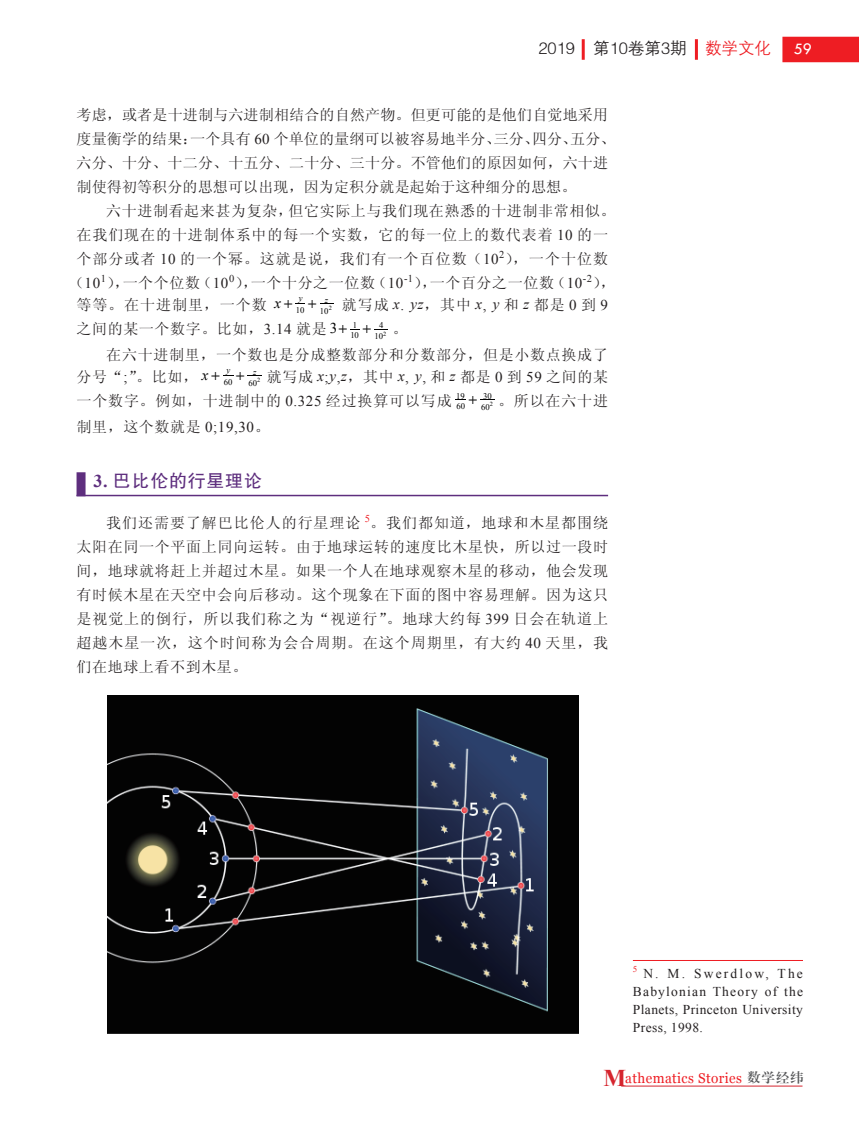
<style>
.page{position:relative;width:859px;height:1123px;background:#fff}
.page>*{position:absolute;margin:0;border:0;box-sizing:border-box;transform-origin:0 0}
.t1{font:18px "FZHTK GBK1 0";letter-spacing:.04em;color:#5e2e7e}
.t2{font:16.5px "FZZDXK GBK1 0";color:#231f20}
.t3{font:16.5px "Tw Cen";color:#fff}
.t4{font:15px/24px "Sim Sun";letter-spacing:.04em;color:#231f20}
.t5{font:15px/24px "Sim Sun";letter-spacing:.01em;color:#231f20}
.t6{font:15px "Sim Sun";letter-spacing:.07em;color:#231f20}
.t7{font:15px "Sim Sun";letter-spacing:.06em;color:#231f20}
.t8{font:14.1px "Georgia";letter-spacing:.03em;color:#ee1d23;scale:.95 1}
.t9{font:13.5px/18px "Times New Roman";letter-spacing:.03em;color:#231f20;text-align:justify}
.t10{font:9px "Times New Roman";color:#ee1d23}
.t11{font:8.7px/11.4px "Times New Roman";letter-spacing:-.005em;color:#030303;text-align:center}
.t12{font:italic 8.7px "Times New Roman";color:#030303}
.s1{color:#ee1d23}
.s2{font-family:"Times New Roman"}
.s3{font-family:"Times New Roman";font-style:italic;color:#030303}
.s4{font-family:"Times New Roman";font-style:italic}
.s5{font-family:"Times New Roman";color:#030303}
.s6{font-style:italic}
.s7{font-family:"Times New Roman";font-weight:700}
.s8{font-family:"Times New Roman";font-weight:700;font-size:24px;color:#d5252e}
.s9{font-family:"FZXBSK GBK1 0";font-size:13.05px;color:#57585a}
</style>
<div class="page">
<hr style="left:621px;top:1085px;width:181px;height:1px;background:#d5252e">
<div style="left:782px;top:37px;width:77px;height:25px;background:#ee1d23"></div>
<hr style="left:695px;top:39px;width:3px;height:21px;background:#ee1d23">
<hr style="left:582px;top:39px;width:3px;height:21px;background:#ee1d23">
<img style="left:107px;top:695px;width:472px;height:338px">
<div style="left:77px;top:472px;width:9px;height:24px;background:#5e2e7e"></div>
<hr style="left:77px;top:495px;width:531px;height:1px;background:#5e2e7e">
<hr style="left:633px;top:960px;width:170px;height:1px;background:#ee1d23">
<svg style="left:295px;top:303px;width:38px;height:1px"></svg>
<svg style="left:350px;top:329px;width:38px;height:1px"></svg>
<svg style="left:223px;top:375px;width:39px;height:1px"></svg>
<svg style="left:455px;top:399px;width:39px;height:1px"></svg>
<p class="t2" style="left:538px;top:40px;width:234px">2019 第10卷第3期 <span class="s1">数学文化</span></p>
<p class="t3" style="left:794px;top:39px;width:20px">59</p>
<p class="t5" style="left:77px;top:103px;width:540px">考虑，或者是十进制与六进制相结合的自然产物。但更可能的是他们自觉地采用度量衡学的结果：一个具有 <span class="s2">60</span> 个单位的量纲可以被容易地半分、三分、四分、五分、六分、十分、十二分、十五分、二十分、三十分。不管他们的原因如何，六十进制使得初等积分的思想可以出现，因为定积分就是起始于这种细分的思想。</p>
<p class="t4" style="left:106px;top:199px;width:511px">六十进制看起来甚为复杂，但它实际上与我们现在熟悉的十进制非常相似。</p>
<p class="t7" style="left:77px;top:227px;width:533px">在我们现在的十进制体系中的每一个实数，它的每一位上的数代表着 <span class="s2">10</span> 的一</p>
<p class="t6" style="left:77px;top:251px;width:533px">个部分或者 <span class="s2">10</span> 的一个幂。这就是说，我们有一个百位数（<span class="s2">10</span><sup>2</sup>），一个十位数</p>
<p class="t4" style="left:69px;top:271px;width:548px">（<span class="s2">10</span><sup>1</sup>），一个个位数（<span class="s2">10</span><sup>0</sup>），一个十分之一位数（<span class="s2">10</span><sup>-1</sup>），一个百分之一位数（<span class="s2">10</span><sup>-2</sup>），</p>
<p class="t6" style="left:77px;top:297px;width:206px">等等。在十进制里，一个数 <span class="s3">x</span></p>
<p class="t12" style="left:299px;top:292px;width:5px">y</p>
<p class="t4" style="left:77px;top:292px;width:533px;text-indent:265px">就写成 <span class="s4">x</span><span class="s2">.</span> <span class="s4">yz</span>，其中 <span class="s4">x</span><span class="s2">,</span> <span class="s4">y</span> 和 <span class="s4">z</span> 都是 <span class="s2">0</span> 到 <span class="s2">9</span>之间的某一个数字。比如，<span class="s2">3.14</span> 就是 <span class="s5">3</span> <sup>1</sup></p>
<p class="t11" style="left:350px;top:329px;width:10px">10</p>
<p class="t11" style="left:374px;top:319px;width:13px">4<br>10<sup>2</sup></p>
<p class="t11" style="left:296px;top:304px;width:10px">10</p>
<p class="t11" style="left:320px;top:294px;width:13px"><span class="s6">z<br></span>10<sup>2</sup></p>
<p class="t4" style="left:106px;top:315px;width:503px;line-height:26.2px;text-indent:286px">。<br>在六十进制里，一个数也是分成整数部分和分数部分，但是小数点换成了</p>
<p class="t4" style="left:77px;top:364px;width:134px">分号“<span class="s2">;</span>”。比如， <span class="s3">x</span></p>
<p class="t12" style="left:226px;top:364px;width:5px">y</p>
<p class="t4" style="left:77px;top:364px;width:533px;text-indent:190px">就写成 <span class="s4">x</span><span class="s2">;</span><span class="s4">y</span><span class="s2">,</span><span class="s4">z</span>，其中 <span class="s4">x</span><span class="s2">,</span> <span class="s4">y</span><span class="s2">,</span> 和 <span class="s4">z</span> 都是 <span class="s2">0</span> 到 <span class="s2">59</span> 之间的某一个数字。例如，十进制中的 <span class="s2">0.325</span> 经过换算可以写成</p>
<p class="t11" style="left:224px;top:376px;width:10px">60</p>
<p class="t11" style="left:248px;top:366px;width:13px"><span class="s6">z<br></span>60<sup>2</sup></p>
<p class="t11" style="left:456px;top:391px;width:10px;line-height:9.6px;text-align:left">19<br>60</p>
<p class="t11" style="left:481px;top:390px;width:13px;text-align:left">30<br>60<sup>2</sup></p>
<p class="t4" style="left:498px;top:388px;width:111px">。所以在六十进</p>
<p class="t4" style="left:77px;top:415px;width:195px">制里，这个数就是 <span class="s2">0;19,30</span>。</p>
<p class="t1" style="left:94px;top:471px;width:170px"><span class="s7">3.</span> 巴比伦的行星理论</p>
<p class="t4" style="left:77px;top:511px;width:533px;text-align:justify;text-indent:30px">我们还需要了解巴比伦人的行星理论 <sup>5</sup>。我们都知道，地球和木星都围绕太阳在同一个平面上同向运转。由于地球运转的速度比木星快，所以过一段时间，地球就将赶上并超过木星。如果一个人在地球观察木星的移动，他会发现有时候木星在天空中会向后移动。这个现象在下面的图中容易理解。因为这只是视觉上的倒行，所以我们称之为“视逆行”。地球大约每 <span class="s2">399</span> 日会在轨道上超越木星一次，这个时间称为会合周期。在这个周期里，有大约 <span class="s2">40</span> 天里，我们在地球上看不到木星。</p>
<p class="t10" style="left:633px;top:962px;width:6px">5</p>
<p class="t9" style="left:633px;top:964px;width:172px;text-indent:10px">N. M. Swerdlow, The Babylonian Theory of the Planets, Princeton University Press, 1998.</p>
<p class="t8" style="left:603px;top:1067px;width:212px"><span class="s8">M</span>athematics Stories <span class="s9">数学经纬</span></p>
</div>
